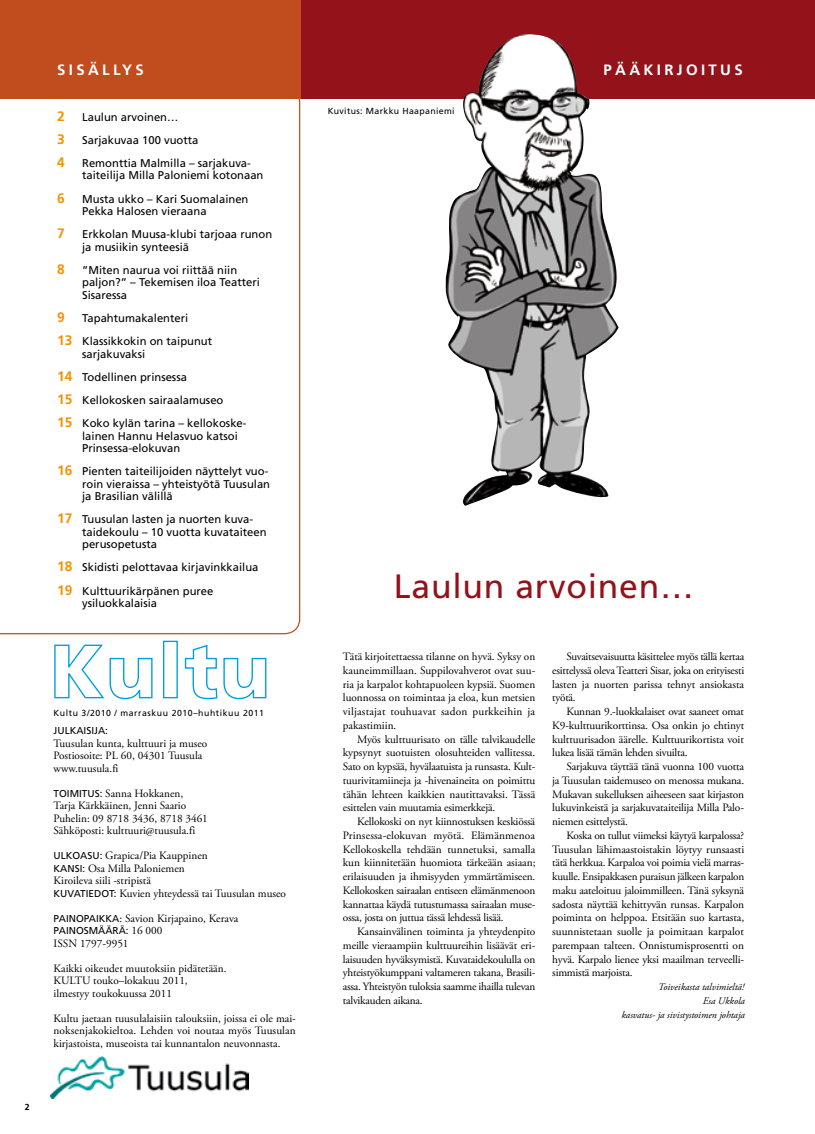
<style>
.page{position:relative;width:815px;height:1134px;background:#fff}
.page>*{position:absolute;margin:0;border:0;box-sizing:border-box;transform-origin:0 0}
.t1{font:33.75px "Frutiger";letter-spacing:.02em;color:#941219}
.t2{font:700 15px "Frutiger";letter-spacing:.22em;color:#fff}
.t3{font:700 13.75px "Frutiger";color:#f39400}
.t4{font:11.25px/13.8px "Adobe Garamond Pro";color:#000;text-align:justify}
.t5{font:11.25px/12.5px "Frutiger";color:#000}
.t6{font:italic 10px/13.8px "Adobe Garamond Pro";color:#000;text-align:right}
.t7{font:10px "Frutiger";color:#000}
.t8{font:8.75px "Frutiger";letter-spacing:.06em;color:#000}
.t9{font:8.75px "Frutiger";letter-spacing:.04em;color:#000}
.t10{font:700 8.75px "Frutiger";color:#000}
.s1{font-weight:700;font-size:13.75px;color:#f39400}
.s2{font-family:"Frutiger";font-size:10px}
.s3{font-family:"Adobe Garamond Pro";font-size:11.25px}
</style>
<div class="page">
<div style="left:300px;top:0;width:515px;height:98px;background:#941219"></div>
<img style="left:51px;top:1056px;width:197px;height:42px">
<svg style="left:0;top:98px;width:300px;height:536px"></svg>
<div style="left:0;top:0;width:300px;height:98px;background:#c14c1d"></div>
<img style="left:446px;top:34px;width:184px;height:472px">
<svg style="left:54px;top:644px;width:99px;height:56px"></svg>
<div style="left:163px;top:641px;width:15px;height:57px;border:1px solid #009ee0"></div>
<svg style="left:184px;top:644px;width:83px;height:56px"></svg>
<h2 class="t2" style="left:57px;top:61px;width:88px">SISÄLLYS</h2>
<p class="t3" style="left:57px;top:108px;width:9px">2</p>
<p class="t5" style="left:82px;top:110px;width:98px">Laulun arvoinen…</p>
<p class="t3" style="left:57px;top:131px;width:9px">3</p>
<p class="t5" style="left:82px;top:134px;width:118px">Sarjakuvaa 100 vuotta</p>
<p class="t3" style="left:57px;top:154px;width:9px">4</p>
<p class="t5" style="left:82px;top:157px;width:183px">Remonttia Malmilla – sarjakuva&shy;taiteilija M illa Paloniemi kotonaan</p>
<p class="t3" style="left:57px;top:190px;width:9px">6</p>
<p class="t5" style="left:82px;top:192px;width:168px">M usta ukko – Kari Suomalainen<br>Pekka Halosen vieraana</p>
<p class="t3" style="left:57px;top:225px;width:9px">7</p>
<p class="t5" style="left:82px;top:228px;width:192px">Erkkolan M uusa-klubi tarjoaa runon ja musiikin synteesiä</p>
<p class="t3" style="left:57px;top:261px;width:9px">8</p>
<p class="t5" style="left:82px;top:264px;width:179px">”M iten naurua voi riittää niin paljon?” – Tekemisen iloa Teatteri<br>Sisaressa</p>
<p class="t3" style="left:57px;top:309px;width:9px">9</p>
<p class="t5" style="left:57px;top:306px;width:157px;line-height:23.1px;text-align:center">Tapahtumakalenteri<br><span class="s1">13</span> Klassikkokin on taipunut</p>
<p class="t5" style="left:57px;top:342px;width:191px;line-height:23.1px;text-indent:25px">sarjakuvaksi<br><span class="s1">14</span> Todellinen prinsessa<br><span class="s1">15</span> Kellokosken sairaalamuseo<br><span class="s1">15</span> Koko kylän tarina – kellokoske-</p>
<p class="t5" style="left:82px;top:429px;width:157px">lainen Hannu Helasvuo katsoi<br>Prinsessa-elokuvan</p>
<p class="t5" style="left:82px;top:465px;width:189px;text-indent:-25px"><span class="s1">16</span> Pienten taiteilijoiden näyttelyt vuo&shy;roin vieraissa – yhteistyötä Tuusulan ja Brasilian välillä</p>
<p class="t5" style="left:82px;top:513px;width:186px;text-indent:-25px"><span class="s1">17</span> Tuusulan lasten ja nuorten kuva&shy;taidekoulu – 10 vuotta kuvataiteen perusopetusta</p>
<p class="t5" style="left:57px;top:556px;width:203px;line-height:23.1px"><span class="s1">18</span> Skidisti pelottavaa kirjavinkkailua<br><span class="s1">19</span> Kulttuurikärpänen puree</p>
<p class="t5" style="left:82px;top:597px;width:77px">ysiluokkalaisia</p>
<p class="t10" style="left:25px;top:1102px;width:6px">2</p>
<p class="t8" style="left:54px;top:707px;width:212px">Kultu 3/2010 / marraskuu 2010–huhtikuu 2011</p>
<p class="t7" style="left:54px;top:725px;width:22px">JULKAISI</p>
<p class="t7" style="left:94px;top:725px;width:15px">JA:</p>
<p class="t4" style="left:54px;top:737px;width:155px;line-height:12.5px;text-align:left">Tuusulan kunta, kulttuuri ja museo<br>Postiosoite: PL 60, 04301 Tuusula www.tuusula.fi</p>
<p class="t7" style="left:54px;top:787px;width:20px">TOIMITUS</p>
<p class="t4" style="left:54px;top:787px;width:156px;line-height:12.5px;text-align:left;text-indent:46px"><span class="s2">:</span> Sanna Hokkanen,<br>Tarja Kärkkäinen, Jenni Saario<br>Puhelin: 09 8718 3436, 8718 3461<br>Sähköposti: kulttuuri@tuusula.fi</p>
<p class="t7" style="left:54px;top:850px;width:34px">ULKOASU</p>
<p class="t4" style="left:54px;top:850px;width:234px;line-height:12.5px;text-align:left;text-indent:46px"><span class="s2">:</span> Grapica/Pia Kauppinen<br><span class="s2">KA NSI :</span> Osa Milla Paloniemen<br>Kiroileva siili -stripistä<br><span class="s2">KU VATI EDOT:</span> Kuvien yhteydessä tai Tuusulan museo</p>
<p class="t7" style="left:54px;top:912px;width:43px">PAI NOPAIKKA</p>
<p class="t4" style="left:120px;top:912px;width:120px">: Savion Kirjapaino, Kerava</p>
<p class="t7" style="left:54px;top:925px;width:110px">PAI NOSMÄÄRÄ: <span class="s3">16 000</span></p>
<p class="t4" style="left:54px;top:937px;width:77px">ISSN 1797-9951</p>
<p class="t4" style="left:54px;top:962px;width:174px;line-height:12.5px;text-align:left">Kaikki oikeudet muutoksiin pidätetään.<br>KULTU touko–lokakuu 2011, ilmestyy toukokuussa 2011</p>
<p class="t4" style="left:54px;top:1012px;width:244px;line-height:12.5px">Kultu jaetaan tuusulalaisiin talouksiin, joissa ei ole mai&shy;noksenjakokieltoa. Lehden voi noutaa myös Tuusulan kirjastoista, museoista tai kunnantalon neuvonnasta.</p>
<p class="t9" style="left:328px;top:106px;width:128px">Kuvitus: Markku Haapaniemi</p>
<h2 class="t2" style="left:604px;top:61px;width:141px">PÄÄKIRJOITUS</h2>
<h1 class="t1" style="left:394px;top:566px;width:301px">Laulun arvoinen…</h1>
<p class="t4" style="left:343px;top:650px;width:194px">Tätä kirjoitettaessa tilanne on hyvä. Syksy on kauneimmillaan. Suppilovahverot ovat suu&shy;ria ja karpalot kohtapuoleen kypsiä. Suomen luonnossa on toimintaa ja eloa, kun metsien viljastajat touhuavat sadon purkkeihin ja pakastimiin.</p>
<p class="t4" style="left:343px;top:732px;width:194px;text-indent:14px">Myös kulttuurisato on tälle talvikaudelle kypsynyt suotuisten olosuhteiden vallitessa.<br>Sato on kypsää, hyvälaatuista ja runsasta. Kult&shy;tuurivitamiineja ja -hivenaineita on poimittu tähän lehteen kaikkien nautittavaksi. Tässä esittelen vain muutamia esimerkkejä.</p>
<p class="t4" style="left:343px;top:815px;width:194px;text-indent:14px">Kellokoski on nyt kiinnostuksen keskiössä Prinsessa-elokuvan myötä. Elämänmenoa Kellokoskella tehdään tunnetuksi, samalla kun kiinnitetään huomiota tärkeään asiaan; erilaisuuden ja ihmisyyden ymmärtämiseen.<br>Kellokosken sairaalan entiseen elämänmenoon kannattaa käydä tutustumassa sairaalan muse&shy;ossa, josta on juttua tässä lehdessä lisää.</p>
<p class="t4" style="left:343px;top:925px;width:194px;text-indent:14px">Kansainvälinen toiminta ja yhteydenpito meille vieraampiin kulttuureihin lisäävät eri&shy;laisuuden hyväksymistä. Kuvataidekoululla on yhteistyökumppani valtameren takana, Brasili&shy;assa. Yhteistyön tuloksia saamme ihailla tulevan talvikauden aikana.</p>
<p class="t4" style="left:552px;top:650px;width:194px;text-indent:14px">Suvaitsevaisuutta käsittelee myös tällä kertaa esittelyssä oleva Teatteri Sisar, joka on erityisesti lasten ja nuorten parissa tehnyt ansiokasta työtä.</p>
<p class="t4" style="left:552px;top:705px;width:193px;text-indent:14px">Kunnan 9.-luokkalaiset ovat saaneet omat K9-kulttuurikorttinsa. Osa onkin jo ehtinyt kulttuurisadon äärelle. Kulttuurikortista voit lukea lisää tämän lehden sivuilta.</p>
<p class="t4" style="left:552px;top:760px;width:193px;text-indent:14px">Sarjakuva täyttää tänä vuonna 100 vuotta ja Tuusulan taidemuseo on menossa mukana.<br>Mukavan sukelluksen aiheeseen saat kirjaston lukuvinkeistä ja sarjakuvataiteilija Milla Palo&shy;niemen esittelystä.</p>
<p class="t4" style="left:552px;top:829px;width:193px;text-indent:14px">Koska on tullut viimeksi käytyä karpalossa?<br>Tuusulan lähimaastoistakin löytyy runsaasti tätä herkkua. Karpaloa voi poimia vielä marras&shy;kuulle. Ensipakkasen puraisun jälkeen karpalon maku aateloituu jaloimmilleen. Tänä syksynä sadosta näyttää kehittyvän runsas. Karpalon poiminta on helppoa. Etsitään suo kartasta, suunnistetaan suolle ja poimitaan karpalot parempaan talteen. Onnistumisprosentti on hyvä. Karpalo lienee yksi maailman terveelli&shy;simmistä marjoista.</p>
<p class="t6" style="left:658px;top:980px;width:87px">Toiveikasta talvimieltä!</p>
<p class="t6" style="left:621px;top:994px;width:125px">Esa Ukkola<br>kasvatus- ja sivistystoimen johtaja</p>
</div>
